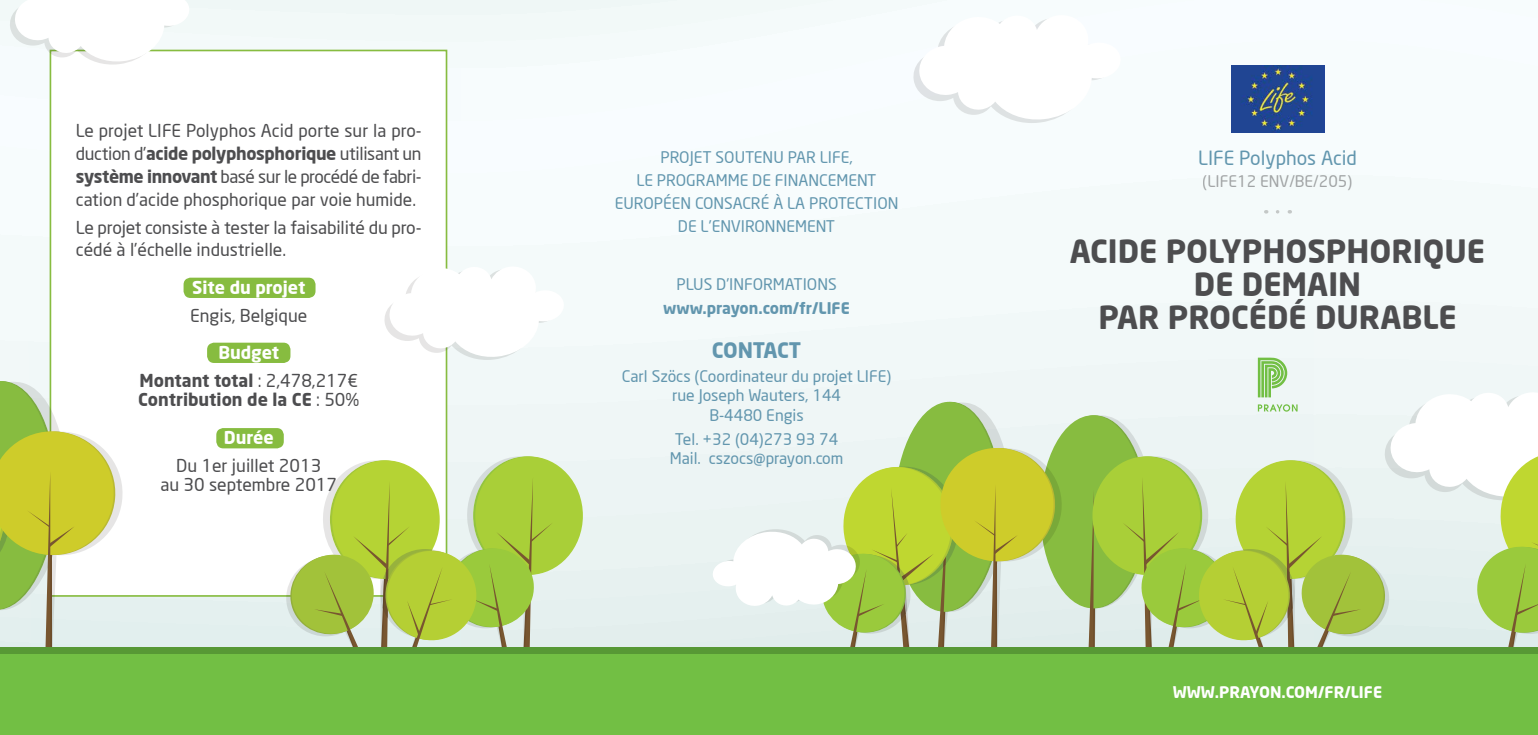
<style>
.page{position:relative;width:1538px;height:735px;background:#fff}
.page>*{position:absolute;margin:0;border:0;box-sizing:border-box;transform-origin:0 0}
.t1{font:700 31.5px/33.2px "Neo Sans";color:#4d4d4f;text-align:center}
.t2{font:700 21px "Neo Sans";letter-spacing:-.02em;color:#6296ae}
.t3{font:19.25px "Neo Sans";color:#6296ae}
.t4{font:17.5px/22.8px "Neo Sans";color:#4d4d4f;text-align:justify}
.t5{font:700 17.5px/27.7px "Neo Sans";color:#4d4d4f;text-align:center}
.t6{font:700 17.5px "Neo Sans";color:#fff}
.t7{font:15.75px/22.8px "Neo Sans";color:#6296ae;text-align:center}
.t8{font:700 15.75px "Neo Sans";color:#6296ae}
.t9{font:700 15.75px "Neo Sans";color:#fff}
.t10{font:15.75px "Neo Sans";color:#4d4d4f}
.s1{font-weight:700}
.s2{color:#fff}
.s3{font-weight:400}
</style>
<div class="page">
<div style="left:0;top:0;width:1538px;height:734px;background:#f4fafa"></div>
<div style="left:50px;top:50px;width:397px;height:546px;background:#fff;border:2px solid #87bc40"></div>
<div style="left:913px;top:16px;width:207px;height:107px;background:#fff"></div>
<div style="left:1040px;top:415px;width:105px;height:193px;background:#87bc40;border-radius:50%"></div>
<div style="left:475px;top:456px;width:108px;height:118px;background:#a9cf38;border-radius:50%"></div>
<svg style="left:284px;top:456px;width:269px;height:191px"></svg>
<svg style="left:0;top:380px;width:124px;height:267px"></svg>
<svg style="left:712px;top:401px;width:351px;height:246px"></svg>
<svg style="left:384px;top:265px;width:179px;height:95px"></svg>
<svg style="left:10px;top:0;width:180px;height:64px"></svg>
<div style="left:0;top:647px;width:1538px;height:87px;background:#579835"></div>
<div style="left:0;top:653px;width:1538px;height:81px;background:#72bf44"></div>
<div style="left:184px;top:277px;width:131px;height:21px;background:#87bc40;border-radius:7px"></div>
<div style="left:207px;top:342px;width:83px;height:21px;background:#87bc40;border-radius:7px"></div>
<div style="left:216px;top:428px;width:68px;height:20px;background:#87bc40;border-radius:7px"></div>
<svg style="left:1088px;top:357px;width:450px;height:297px"></svg>
<img style="left:1231px;top:65px;width:93px;height:68px">
<p class="t4" style="left:76px;top:119px;width:347px">Le projet LIFE Polyphos Acid porte sur la pro&shy;duction d’<span class="s1">acide polyphosphorique</span> utilisant un <span class="s1">système innovant</span> basé sur le procédé de fabri&shy;cation d’acide phosphorique par voie humide.</p>
<p class="t4" style="left:76px;top:215px;width:347px">Le projet consiste à tester la faisabilité du pro&shy;cédé à l’échelle industrielle.</p>
<p class="t6" style="left:192px;top:276px;width:115px">Site du projet</p>
<p class="t4" style="left:190px;top:303px;width:119px">Engis, Belgique</p>
<p class="t5" style="left:139px;top:338px;width:220px"><span class="s2">Budget<br></span>Montant total <span class="s3">: 2,478,217€</span></p>
<p class="t5" style="left:138px;top:380px;width:223px;line-height:37.6px">Contribution de la CE <span class="s3">: 50%<br></span><span class="s2">Durée</span></p>
<p class="t4" style="left:160px;top:455px;width:178px;line-height:19.2px;text-align:center">Du 1er juillet 2013<br>au 30 septembre 2017</p>
<p class="t7" style="left:615px;top:146px;width:285px">PROJET SOUTENU PAR LIFE,<br>LE PROGRAMME DE FINANCEMENT<br>EUROPÉEN CONSACRÉ À LA PROTECTION<br>DE L’ENVIRONNEMENT</p>
<p class="t7" style="left:676px;top:272px;width:162px">PLUS D’INFORMATIONS</p>
<p class="t8" style="left:663px;top:298px;width:188px">www.prayon.com/fr/LIFE</p>
<p class="t2" style="left:712px;top:336px;width:91px">CONTACT</p>
<p class="t7" style="left:622px;top:366px;width:271px;line-height:19.2px">Carl Szöcs (Coordinateur du projet LIFE) rue Joseph Wauters, 144<br>B-4480 Engis</p>
<p class="t7" style="left:670px;top:429px;width:175px;line-height:19.2px">Tel. +32 (04)273 93 74<br>Mail. cszocs@prayon.com</p>
<p class="t3" style="left:1198px;top:146px;width:160px">LIFE Polyphos Acid</p>
<p class="t10" style="left:1203px;top:171px;width:151px">(LIFE12 ENV/BE/205)</p>
<h1 class="t1" style="left:1070px;top:233px;width:417px">ACIDE POLYPHOSPHORIQUE<br>DE DEMAIN<br>PAR PROCÉDÉ DURABLE</h1>
<p class="t9" style="left:1173px;top:681px;width:211px">WWW.PRAYON.COM/FR/LIFE</p>
</div>
